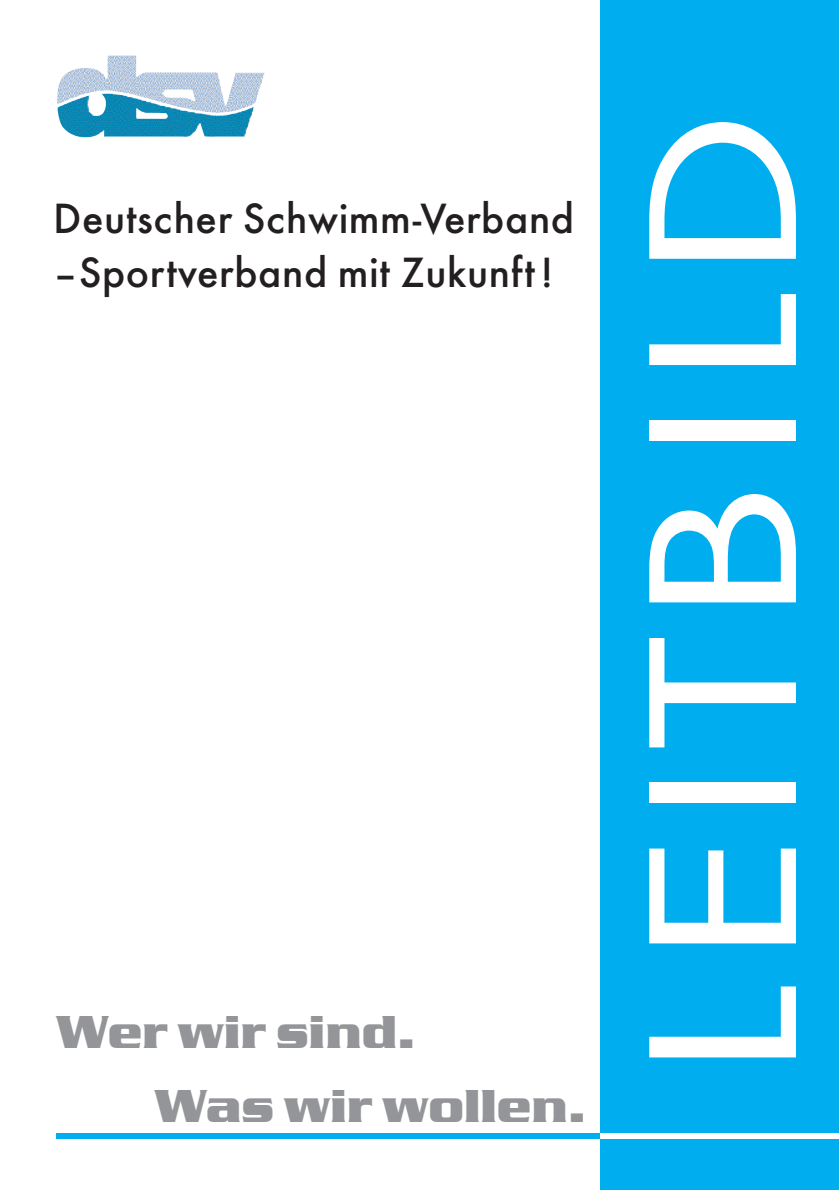
<style>
.page{position:relative;width:840px;height:1190px;background:#fff}
.page>*{position:absolute;margin:0;border:0;box-sizing:border-box;transform-origin:0 0}
.t1{font:220px "Futura T";letter-spacing:.03em;color:#fff;scale:1.25 1}
.t2{font:700 48px/74px "Serpentine D";color:#939598}
.t3{font:500 44px/54px "Futura T";letter-spacing:.015em;color:#231f20}
</style>
<div class="page">
<div style="left:600px;top:0;width:239px;height:1190px;background:#00aeef"></div>
<img style="left:57px;top:56px;width:208px;height:82px">
<div style="left:56px;top:1134px;width:544px;height:5px;background:#00aeef"></div>
<div style="left:600px;top:1134px;width:239px;height:5px;background:#fff"></div>
<p class="t3" style="left:53px;top:195px;width:522px">Deutscher Schwimm-Verband –Sportverband mit Zukunft !</p>
<p class="t2" style="left:155px;top:999px;width:433px;text-indent:-98px">Wer wir sind.<br>Was wir wollen.</p>
<h1 class="t1" style="left:630px;top:1081px;width:780px;rotate:-90deg">LEITBILD</h1>
</div>
